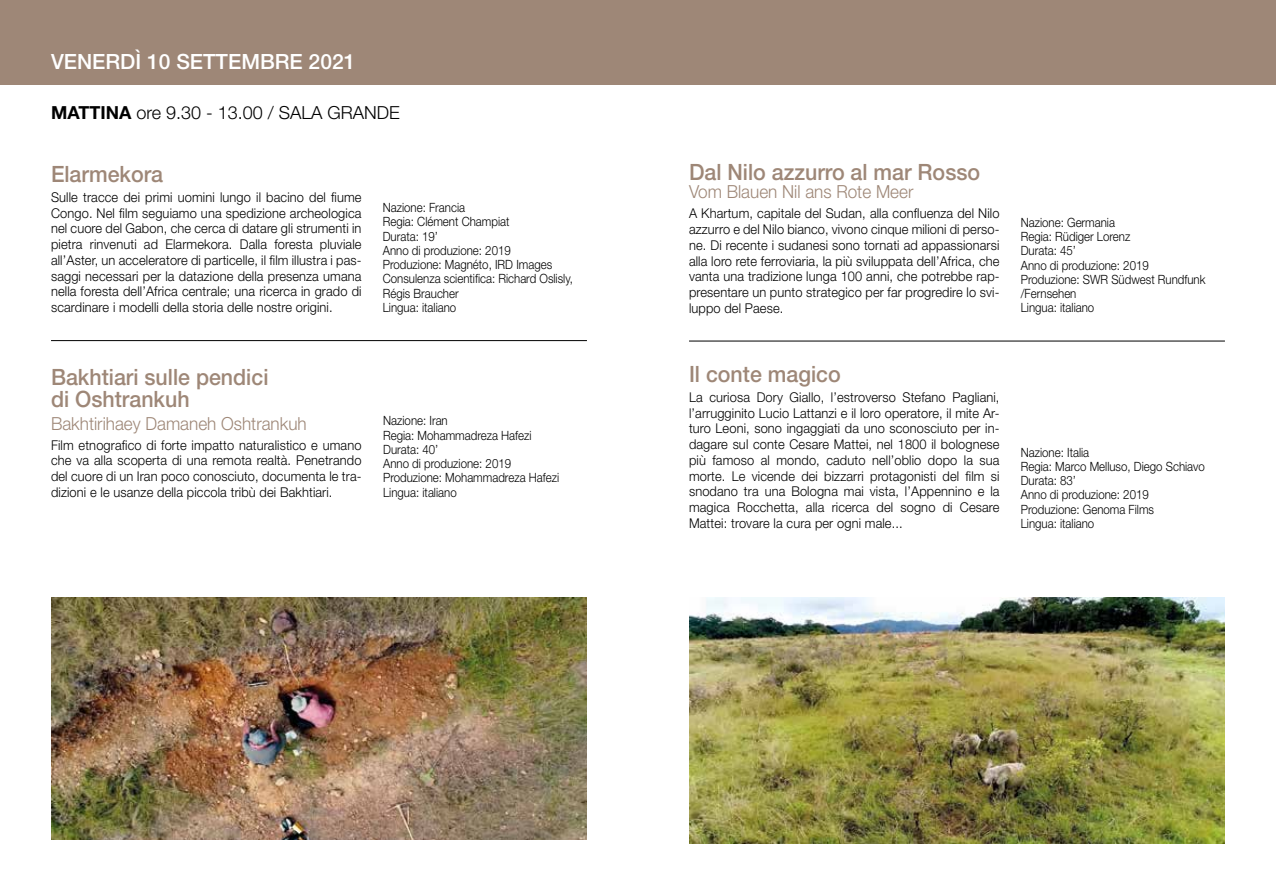
<style>
.page{position:relative;width:1276px;height:893px;background:#fff}
.page>*{position:absolute;margin:0;border:0;box-sizing:border-box;transform-origin:0 0}
.t1{font:500 22.5px/22.5px "Helvetica Neue LT Std";color:#9e8777;scale:.95 1}
.t2{font:500 21px "Helvetica Neue LT Std";color:#fff}
.t3{font:300 18px "Helvetica Neue LT Std";color:#9e8777;scale:.95 1}
.t4{font:300 18px "Helvetica Neue LT Std";color:#000}
.t5{font:300 13.5px/15.8px "Helvetica Neue LT Std";letter-spacing:.01em;color:#000;text-align:justify;scale:.95 1}
.t6{font:300 12.75px/14.2px "Helvetica Neue LT Std";color:#000;scale:.9 1}
.s1{font-weight:700}
</style>
<div class="page">
<div style="left:0;top:0;width:1276px;height:85px;background:#9e8777"></div>
<hr style="left:689px;top:341px;width:536px;height:1px;background:#000">
<hr style="left:51px;top:340px;width:536px;height:1px;background:#000">
<img style="left:51px;top:597px;width:536px;height:243px">
<img style="left:689px;top:597px;width:536px;height:246px">
<h2 class="t2" style="left:51px;top:49px;width:306px">VENERDÌ 10 SETTEMBRE 2021</h2>
<h3 class="t4" style="left:51px;top:102px;width:350px"><span class="s1">MATTINA</span> ore 9.30 - 13.00 / SALA GRANDE</h3>
<h1 class="t1" style="left:51px;top:162px;width:119px">Elarmekora</h1>
<p class="t5" style="left:51px;top:189px;width:328px">Sulle tracce dei primi uomini lungo il bacino del fiume Congo. Nel film seguiamo una spedizione archeologica nel cuore del Gabon, che cerca di datare gli strumenti in pietra rinvenuti ad Elarmekora. Dalla foresta pluviale all’Aster, un acceleratore di particelle, il film illustra i pas&shy;saggi necessari per la datazione della presenza umana nella foresta dell’Africa centrale; una ricerca in grado di scardinare i modelli della storia delle nostre origini.</p>
<p class="t6" style="left:383px;top:200px;width:213px">Nazione: Francia<br>Regia: Clément Champiat<br>Durata: 19’<br>Anno di produzione: 2019<br>Produzione: Magnéto, IRD Images<br>Consulenza scientifica: Richard Oslisly,<br>Régis Braucher<br>Lingua: italiano</p>
<h1 class="t1" style="left:51px;top:365px;width:230px">Bakhtiari sulle pendici di Oshtrankuh</h1>
<h3 class="t3" style="left:51px;top:412px;width:271px">Bakhtirihaey Damaneh Oshtrankuh</h3>
<p class="t5" style="left:51px;top:437px;width:328px">Film etnografico di forte impatto naturalistico e umano che va alla scoperta di una remota realtà. Penetrando del cuore di un Iran poco conosciuto, documenta le tra&shy;dizioni e le usanze della piccola tribù dei Bakhtiari.</p>
<p class="t6" style="left:383px;top:413px;width:197px">Nazione: Iran<br>Regia: Mohammadreza Hafezi<br>Durata: 40’<br>Anno di produzione: 2019<br>Produzione: Mohammadreza Hafezi<br>Lingua: italiano</p>
<h1 class="t1" style="left:689px;top:161px;width:308px">Dal Nilo azzurro al mar Rosso</h1>
<h3 class="t3" style="left:689px;top:181px;width:238px">Vom Blauen Nil ans Rote Meer</h3>
<p class="t5" style="left:689px;top:205px;width:328px">A Khartum, capitale del Sudan, alla confluenza del Nilo azzurro e del Nilo bianco, vivono cinque milioni di perso&shy;ne. Di recente i sudanesi sono tornati ad appassionarsi alla loro rete ferroviaria, la più sviluppata dell’Africa, che vanta una tradizione lunga 100 anni, che potrebbe rap&shy;presentare un punto strategico per far progredire lo svi&shy;luppo del Paese.</p>
<p class="t6" style="left:1020px;top:215px;width:207px">Nazione: Germania<br>Regia: Rüdiger Lorenz<br>Durata: 45’<br>Anno di produzione: 2019<br>Produzione: SWR Südwest Rundfunk /Fernsehen<br>Lingua: italiano</p>
<h1 class="t1" style="left:689px;top:362px;width:161px">Il conte magico</h1>
<p class="t5" style="left:689px;top:389px;width:328px">La curiosa Dory Giallo, l’estroverso Stefano Pagliani, l’arrugginito Lucio Lattanzi e il loro operatore, il mite Ar&shy;turo Leoni, sono ingaggiati da uno sconosciuto per in&shy;dagare sul conte Cesare Mattei, nel 1800 il bolognese più famoso al mondo, caduto nell’oblio dopo la sua morte. Le vicende dei bizzarri protagonisti del film si snodano tra una Bologna mai vista, l’Appennino e la magica Rocchetta, alla ricerca del sogno di Cesare Mattei: trovare la cura per ogni male...</p>
<p class="t6" style="left:1020px;top:445px;width:206px">Nazione: Italia<br>Regia: Marco Melluso, Diego Schiavo<br>Durata: 83’<br>Anno di produzione: 2019<br>Produzione: Genoma Films<br>Lingua: italiano</p>
</div>
